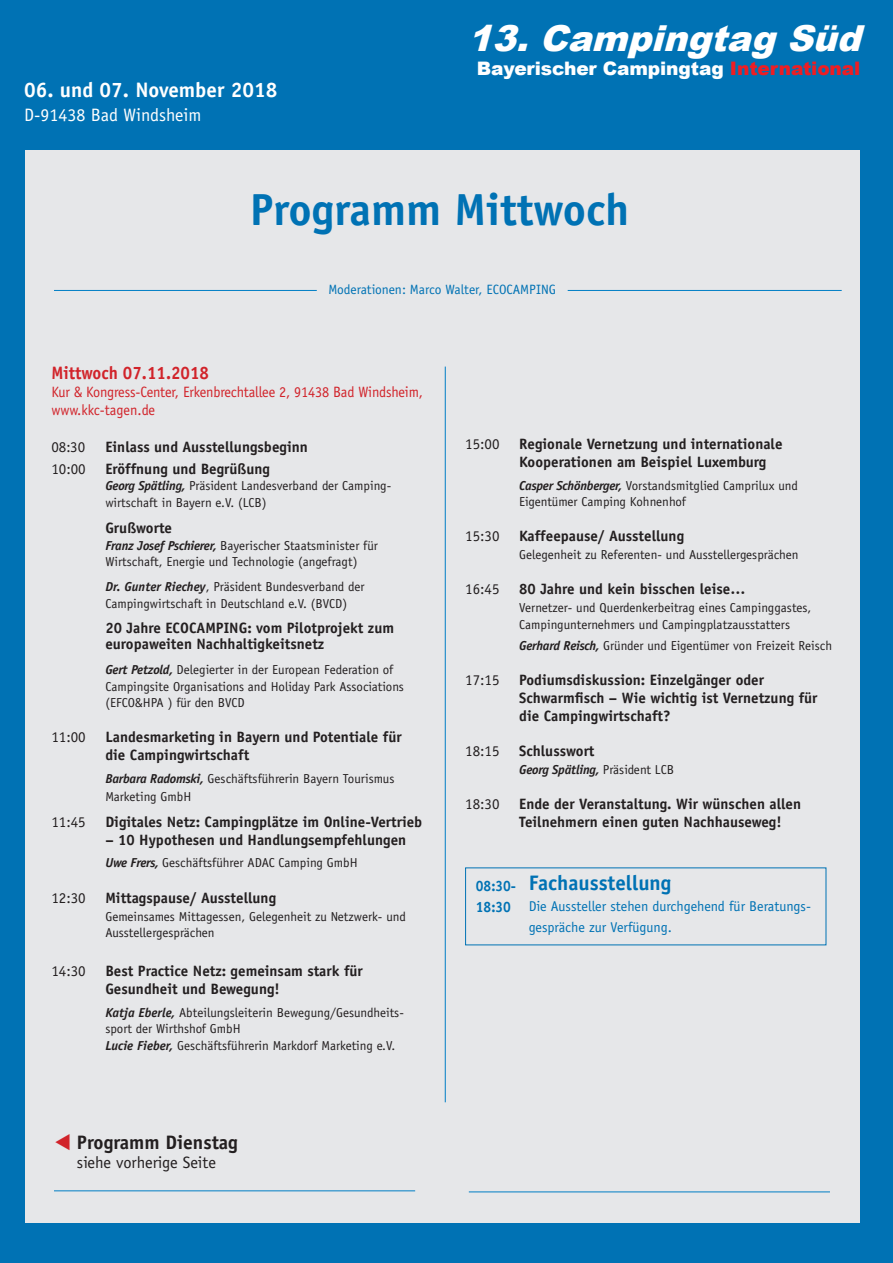
<style>
.page{position:relative;width:893px;height:1263px;background:#fff}
.page>*{position:absolute;margin:0;border:0;box-sizing:border-box;transform-origin:0 0}
.t1{font:700 45px "Officina Sans Std";color:#0072b4}
.t2{font:italic 900 35.85px "Arial";color:#fff}
.t3{font:700 21px "Officina Sans Std";color:#fff}
.t4{font:700 21px "Officina Sans Std";color:#0072b4}
.t5{font:700 19.5px "Officina Sans Std";color:#231f20}
.t6{font:900 18.6px "Arial";letter-spacing:-.005em;color:#fff}
.t7{font:18px "Officina Sans Std";color:#fff}
.t8{font:700 18px "Officina Sans Std";color:#d1232a;scale:.95 1}
.t9{font:16.5px "Officina Sans Std";color:#231f20}
.t10{font:700 15px/18px "Officina Sans Std";color:#231f20}
.t11{font:15px/18px "Officina Sans Std";letter-spacing:-.01em;color:#d1232a;scale:.95 1}
.t12{font:15px "Officina Sans Std";color:#231f20}
.t13{font:700 15px/21px "Officina Sans Std";color:#0072b4;scale:.93 1}
.t14{font:14.25px/21px "Officina Sans Std";color:#0072b4}
.t15{font:13.5px "Officina Sans Std";color:#0072b4}
.t16{font:13.05px/16.5px "Officina Sans Std";color:#231f20}
.t17{font:italic 700 13.05px "Officina Sans Std";letter-spacing:-.02em;color:#231f20}
.s1{color:#ee1d23}
.s2{font-weight:700;font-style:italic}
.s3{color:#d1232a}
.s4{font-weight:400;font-style:normal}
</style>
<div class="page">
<div style="left:0;top:0;width:893px;height:150px;background:#0072b4"></div>
<div style="left:0;top:150px;width:893px;height:1113px;background:#e6e7e9"></div>
<div style="left:0;top:0;width:24px;height:1230px;background:#0072b4"></div>
<div style="left:860px;top:0;width:33px;height:1223px;background:#0072b4"></div>
<div style="left:0;top:1223px;width:893px;height:40px;background:#0072b4"></div>
<hr style="left:54px;top:1190px;width:361px;height:1px;background:#007ec5">
<hr style="left:445px;top:367px;width:1px;height:735px;background:#007ec5">
<hr style="left:469px;top:1192px;width:361px;height:1px;background:#007ec5">
<hr style="left:568px;top:290px;width:274px;height:1px;background:#007ec5">
<hr style="left:54px;top:290px;width:263px;height:1px;background:#007ec5">
<h3 class="t3" style="left:24px;top:77px;width:255px">06. und 07. November 2018</h3>
<h3 class="t7" style="left:24px;top:105px;width:179px">D-91438 Bad Windsheim</h3>
<h2 class="t2" style="left:468px;top:13px;width:407px">13.CampingtagSüd</h2>
<h3 class="t6" style="left:477px;top:55px;width:385px">Bayerischer Campingtag <span class="s1">International</span></h3>
<h1 class="t1" style="left:250px;top:181px;width:381px">Programm Mittwoch</h1>
<p class="t15" style="left:328px;top:282px;width:229px">Moderationen: Marco Walter, ECOCAMPING</p>
<h3 class="t8" style="left:51px;top:361px;width:168px">Mittwoch 07.11.2018</h3>
<p class="t11" style="left:51px;top:383px;width:393px">Kur &amp; Kongress-Center, Erkenbrechtallee 2, 91438 Bad Windsheim, www.kkc-tagen.de</p>
<p class="t12" style="left:51px;top:438px;width:35px">08:30</p>
<p class="t10" style="left:105px;top:437px;width:204px">Einlass und Ausstellungsbeginn</p>
<p class="t12" style="left:51px;top:460px;width:36px">10:00</p>
<p class="t10" style="left:105px;top:460px;width:166px">Eröffnung und Begrüßung</p>
<p class="t16" style="left:105px;top:478px;width:287px"><span class="s2">Georg Spätling,</span> Präsident Landesverband der Camping&shy;wirtschaft in Bayern e.V. (LCB)</p>
<p class="t10" style="left:105px;top:519px;width:68px">Grußworte</p>
<p class="t16" style="left:105px;top:537px;width:274px"><span class="s2">Franz Josef Pschierer,</span> Bayerischer Staatsminister für<br>Wirtschaft, Energie und Technologie (angefragt)</p>
<p class="t16" style="left:105px;top:579px;width:261px"><span class="s2">Dr. Gunter Riechey</span>, Präsident Bundesverband der<br>Campingwirtschaft in Deutschland e.V. (BVCD)</p>
<p class="t10" style="left:105px;top:619px;width:290px;line-height:16.5px">20 Jahre ECOCAMPING: vom Pilotprojekt zum europaweiten Nachhaltigkeitsnetz</p>
<p class="t16" style="left:105px;top:662px;width:300px"><span class="s2">Gert Petzold,</span> Delegierter in der European Federation of<br>Campingsite Organisations and Holiday Park Associations (EFCO&amp;HPA ) für den BVCD</p>
<p class="t12" style="left:51px;top:729px;width:36px">11:00</p>
<p class="t10" style="left:105px;top:728px;width:298px">Landesmarketing in Bayern und Potentiale für die Campingwirtschaft</p>
<p class="t16" style="left:105px;top:769px;width:291px;line-height:18px"><span class="s2">Barbara Radomski,</span> Geschäftsführerin Bayern Tourismus<br>Marketing GmbH</p>
<p class="t12" style="left:51px;top:813px;width:36px">11:45</p>
<p class="t10" style="left:105px;top:813px;width:318px">Digitales Netz: Campingplätze im Online-Vertrieb</p>
<p class="t10" style="left:105px;top:831px;width:302px">– 10 Hypothesen und Handlungsempfehlungen</p>
<p class="t16" style="left:105px;top:855px;width:254px"><span class="s2">Uwe Frers,</span> Geschäftsführer ADAC Camping GmbH</p>
<p class="t12" style="left:51px;top:889px;width:36px">12:30</p>
<p class="t10" style="left:105px;top:888px;width:172px">Mittagspause/ Ausstellung</p>
<p class="t16" style="left:105px;top:908px;width:302px">Gemeinsames Mittagessen, Gelegenheit zu Netzwerk- und<br>Ausstellergesprächen</p>
<p class="t12" style="left:51px;top:962px;width:36px">14:30</p>
<p class="t10" style="left:105px;top:962px;width:259px">Best Practice Netz: gemeinsam stark für<br>Gesundheit und Bewegung!</p>
<p class="t16" style="left:105px;top:1004px;width:300px"><span class="s2">Katja Eberle,</span> Abteilungsleiterin Bewegung/Gesundheits&shy;sport der Wirthshof GmbH<br><span class="s2">Lucie Fieber,</span> Geschäftsführerin Markdorf Marketing e.V.</p>
<h3 class="t5" style="left:54px;top:1130px;width:186px"><span class="s3">▼</span> Programm Dienstag</h3>
<p class="t9" style="left:77px;top:1153px;width:141px">siehe vorherige Seite</p>
<p class="t12" style="left:465px;top:436px;width:36px">15:00</p>
<p class="t10" style="left:519px;top:435px;width:265px">Regionale Vernetzung und internationale<br>Kooperationen am Beispiel Luxemburg</p>
<p class="t16" style="left:519px;top:477px;width:280px"><span class="s2">Casper Schönberger,</span> Vorstandsmitglied Camprilux und<br>Eigentümer Camping Kohnenhof</p>
<p class="t12" style="left:465px;top:527px;width:36px">15:30</p>
<p class="t10" style="left:519px;top:527px;width:166px">Kaffeepause/ Ausstellung</p>
<p class="t16" style="left:519px;top:547px;width:281px">Gelegenheit zu Referenten- und Ausstellergesprächen</p>
<p class="t12" style="left:465px;top:580px;width:36px">16:45</p>
<p class="t10" style="left:519px;top:580px;width:228px">80 Jahre und kein bisschen leise…</p>
<p class="t16" style="left:519px;top:600px;width:294px">Vernetzer- und Querdenkerbeitrag eines Campinggastes,<br>Campingunternehmers und Campingplatzausstatters</p>
<p class="t16" style="left:519px;top:637px;width:314px"><span class="s2">Gerhard Reisch,</span> Gründer und Eigentümer von Freizeit Reisch</p>
<p class="t12" style="left:465px;top:671px;width:36px">17:15</p>
<p class="t10" style="left:519px;top:670px;width:300px">Podiumsdiskussion: Einzelgänger oder<br>Schwarmfisch – Wie wichtig ist Vernetzung für die Campingwirtschaft?</p>
<p class="t12" style="left:465px;top:742px;width:36px">18:15</p>
<p class="t10" style="left:519px;top:741px;width:77px">Schlusswort</p>
<p class="t17" style="left:519px;top:761px;width:156px">Georg Spätling, <span class="s4">Präsident LCB</span></p>
<p class="t12" style="left:465px;top:795px;width:36px">18:30</p>
<p class="t10" style="left:519px;top:794px;width:283px">Ende der Veranstaltung. Wir wünschen allen<br>Teilnehmern einen guten Nachhauseweg!</p>
<p class="t13" style="left:476px;top:875px;width:45px">08:30-<br>18:30</p>
<h3 class="t4" style="left:529px;top:869px;width:144px">Fachausstellung</h3>
<p class="t14" style="left:529px;top:895px;width:282px">Die Aussteller stehen durchgehend für Beratungs&shy;gespräche zur Verfügung.</p>
</div>
